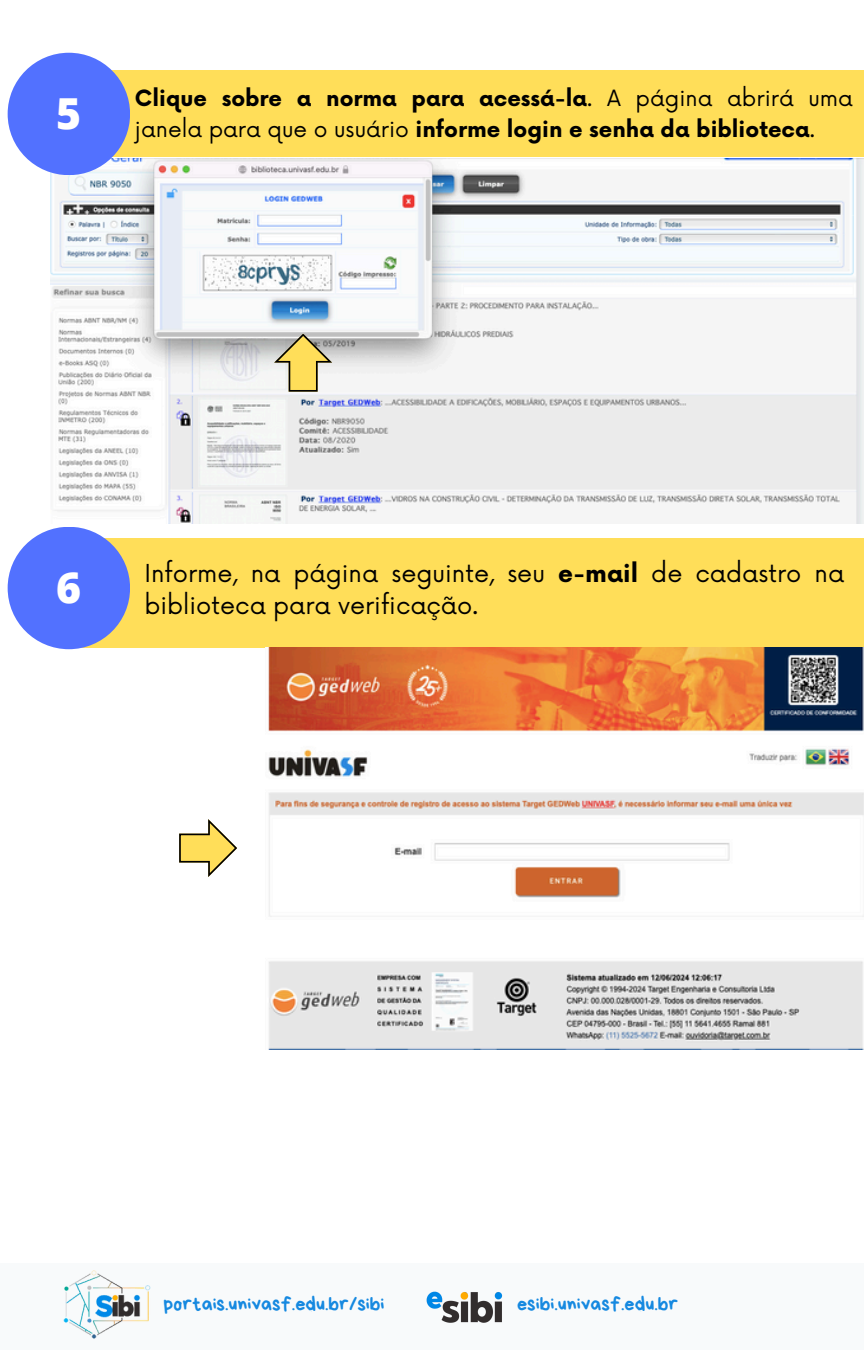
<style>
.page{position:relative;width:864px;height:1350px;background:#fff}
.page>*{position:absolute;margin:0;border:0;box-sizing:border-box;transform-origin:0 0}
.t1{font:800 42.75px "Open Sans";color:#fff}
.t2{font:24.07px/31.9px "Now";color:#000}
.t3{font:700 21.82px/30.4px "Now";color:#000}
.t4{font:20.25px "Bryndan Write";color:#1689e0}
.s1{font-weight:400}
.s2{font-weight:700}
</style>
<div class="page">
<div style="left:64px;top:71px;width:800px;height:86px;background:#ffde59"></div>
<img style="left:51px;top:159px;width:813px;height:364px">
<svg style="left:274px;top:334px;width:58px;height:58px"></svg>
<div style="left:64px;top:538px;width:800px;height:110px;background:#ffde59"></div>
<div style="left:0;top:1264px;width:864px;height:86px;background:#f8fafb"></div>
<img style="left:63px;top:1270px;width:88px;height:69px">
<img style="left:426px;top:1291px;width:77px;height:32px">
<div style="left:8px;top:53px;width:122px;height:122px;background:#5271ff;border-radius:50%"></div>
<div style="left:8px;top:527px;width:122px;height:122px;background:#5271ff;border-radius:50%"></div>
<img style="left:268px;top:648px;width:596px;height:401px">
<svg style="left:179px;top:819px;width:58px;height:58px"></svg>
<p class="t1" style="left:56px;top:83px;width:27px">5</p>
<p class="t3" style="left:135px;top:84px;width:720px">Clique sobre a norma para acessá-la<span class="s1">. A página abrirá uma janela para que o usuário</span> informe login e senha da biblioteca<span class="s1">.</span></p>
<h1 class="t1" style="left:56px;top:557px;width:27px">6</h1>
<p class="t2" style="left:144px;top:558px;width:701px">Informe, na página seguinte, seu <span class="s2">e-mail</span> de cadastro na biblioteca para verificação.</p>
<p class="t4" style="left:164px;top:1293px;width:222px">portais.univasf.edu.br/sibi</p>
<p class="t4" style="left:517px;top:1293px;width:163px">esibi.univasf.edu.br</p>
</div>
